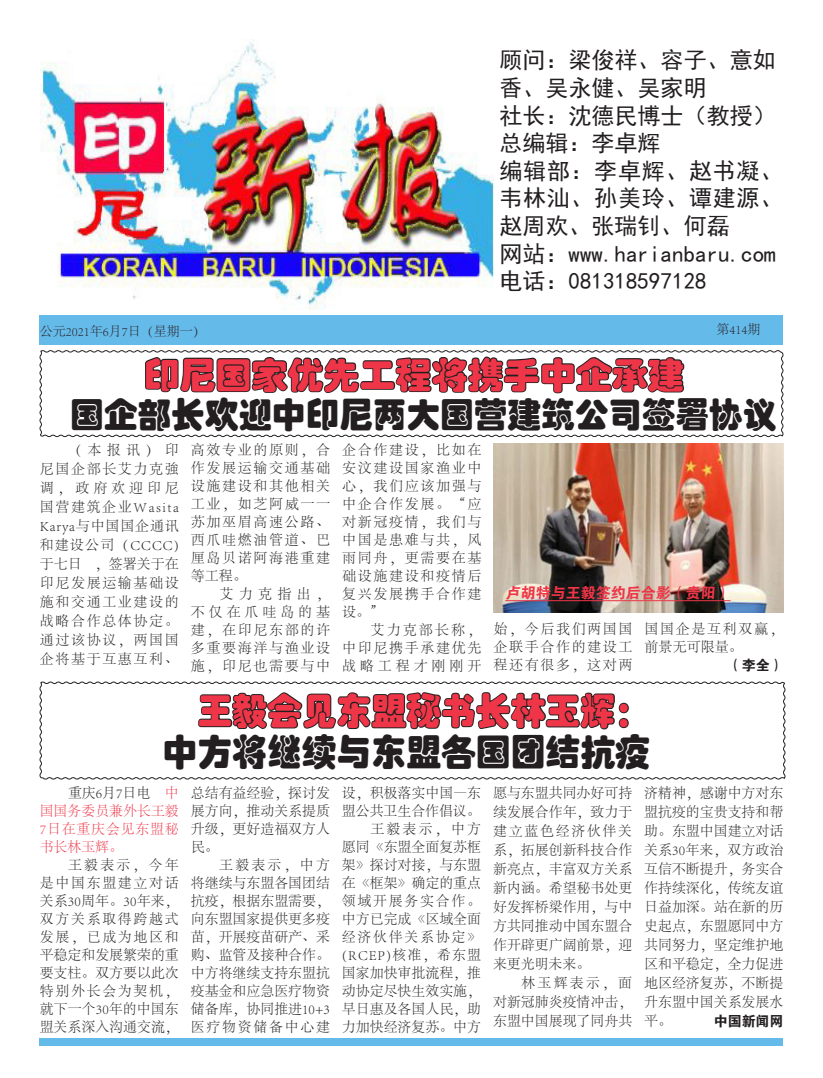
<style>
.page{position:relative;width:823px;height:1078px;background:#fff}
.page>*{position:absolute;margin:0;border:0;box-sizing:border-box;transform-origin:0 0}
.t1{font:37px "FZHPK GBK1 0";color:#231f20;scale:.94 1}
.t2{font:37px "FZHPK GBK1 0";color:#ee3648;scale:.94 1}
.t3{font:36px "FZHPK GBK1 0";color:#ee3648}
.t4{font:35px "FZHPK GBK1 0";color:#231f20;scale:.96 1}
.t5{font:23px/27.6px "Sim Hei";color:#231f20}
.t6{font:15px "FZDHTK GBK1 0";color:#ee3648}
.t7{font:300 14px/18px "Adobe Song Std";letter-spacing:.01em;color:#231f20;text-align:justify}
.t8{font:300 14px/18px "Adobe Song Std";letter-spacing:.005em;color:#ee3648;text-align:justify}
.t9{font:300 14px/18px "Adobe Song Std";letter-spacing:.115em;color:#231f20}
.t10{font:14px "FZDHTK GBK1 0";color:#231f20}
.t11{font:300 13px "Adobe Song Std";color:#2a2228}
.s1{color:#231f20}
</style>
<div class="page">
<div style="left:40px;top:315px;width:742px;height:30px;background:#64bae9"></div>
<div style="left:40px;top:1037px;width:742px;height:8px;background:#64bae9"></div>
<img style="left:40px;top:42px;width:453px;height:268px">
<svg style="left:39px;top:350px;width:744px;height:87px"></svg>
<img style="left:493px;top:444px;width:290px;height:168px">
<hr style="left:505px;top:600px;width:225px;height:1px;background:#ee3648">
<svg style="left:39px;top:681px;width:746px;height:98px"></svg>
<p class="t5" style="left:499px;top:46px;width:277px">顾问：梁俊祥、容子、意如香、吴永健、吴家明</p>
<p class="t5" style="left:499px;top:102px;width:277px">社长：沈德民博士（教授）</p>
<p class="t5" style="left:499px;top:129px;width:162px">总编辑：李卓辉</p>
<p class="t5" style="left:499px;top:157px;width:285px;text-align:justify">编辑部：李卓辉、赵书凝、韦林汕、孙美玲、谭建源、赵周欢、张瑞钊、何磊</p>
<p class="t5" style="left:499px;top:240px;width:277px">网站：www.harianbaru.com</p>
<p class="t5" style="left:499px;top:267px;width:208px">电话：081318597128</p>
<p class="t11" style="left:40px;top:324px;width:168px">公元2021年6月7日（星期一）</p>
<p class="t11" style="left:716px;top:322px;width:46px">第414期</p>
<p class="t3" style="left:143px;top:355px;width:541px">印尼国家优先工程将携手中企承建</p>
<p class="t4" style="left:70px;top:395px;width:736px">国企部长欢迎中印尼两大国营建筑公司签署协议</p>
<p class="t7" style="left:40px;top:441px;width:141px;line-height:19px;text-indent:28px">（本报讯）印尼国企部长艾力克強调，政府欢迎印尼国营建筑企业Wasita Karya与中国国企通讯和建设公司（CCCC)于七日 ，签署关于在印尼发展运输基础设施和交通工业建设的战略合作总体协定。通过该协议，两国国企将基于互惠互利、</p>
<p class="t7" style="left:191px;top:441px;width:141px">高效专业的原则，合作发展运输交通基础设施建设和其他相关工业，如芝阿威一一苏加巫眉高速公路、西爪哇燃油管道、巴厘岛贝诺阿海港重建等工程。</p>
<p class="t7" style="left:191px;top:585px;width:141px;text-indent:28px">艾力克指出，不仅在爪哇岛的基建，在印尼东部的许多重要海洋与渔业设施，印尼也需要与中</p>
<p class="t7" style="left:342px;top:441px;width:141px">企合作建设，比如在安汶建设国家渔业中心，我们应该加强与中企合作发展。“应对新冠疫情，我们与中国是患难与共，风雨同舟，更需要在基础设施建设和疫情后复兴发展携手合作建设。”</p>
<p class="t7" style="left:342px;top:621px;width:141px;text-indent:28px">艾力克部长称，中印尼携手承建优先战略工程才刚刚开</p>
<p class="t7" style="left:493px;top:620px;width:141px">始，今后我们两国国企联手合作的建设工程还有很多，这对两</p>
<p class="t9" style="left:644px;top:620px;width:141px">国国企是互利双赢，前景无可限量。</p>
<p class="t6" style="left:505px;top:584px;width:228px">卢胡特与王毅签约后合影（贵阳）</p>
<p class="t10" style="left:727px;top:657px;width:57px">（李全）</p>
<p class="t2" style="left:197px;top:690px;width:482px">王毅会见东盟秘书长林玉辉：</p>
<p class="t1" style="left:162px;top:731px;width:520px">中方将继续与东盟各国团结抗疫</p>
<p class="t8" style="left:40px;top:783px;width:140px;text-indent:28px"><span class="s1">重庆6月7日电</span> 中国国务委员兼外长王毅7日在重庆会见东盟秘书长林玉辉。</p>
<p class="t7" style="left:40px;top:855px;width:140px;text-indent:28px">王毅表示，今年是中国东盟建立对话关系30周年。30年来，双方关系取得跨越式发展，已成为地区和平稳定和发展繁荣的重要支柱。双方要以此次特别外长会为契机，就下一个30年的中国东盟关系深入沟通交流，</p>
<p class="t7" style="left:191px;top:783px;width:140px">总结有益经验，探讨发展方向，推动关系提质升级，更好造福双方人民。</p>
<p class="t7" style="left:191px;top:855px;width:140px;text-indent:28px">王毅表示，中方将继续与东盟各国团结抗疫，根据东盟需要，向东盟国家提供更多疫苗，开展疫苗研产、采购、监管及接种合作。中方将继续支持东盟抗疫基金和应急医疗物资储备库，协同推进10+3医疗物资储备中心建</p>
<p class="t7" style="left:342px;top:783px;width:140px">设，积极落实中国—东盟公共卫生合作倡议。</p>
<p class="t7" style="left:342px;top:819px;width:140px;text-indent:28px">王毅表示，中方愿同《东盟全面复苏框架》探讨对接，与东盟在《框架》确定的重点领域开展务实合作。中方已完成《区域全面经济伙伴关系协定》(RCEP)核准，希东盟国家加快审批流程，推动协定尽快生效实施，早日惠及各国人民，助力加快经济复苏。中方</p>
<p class="t7" style="left:493px;top:783px;width:140px;line-height:19px">愿与东盟共同办好可持续发展合作年，致力于建立蓝色经济伙伴关系，拓展创新科技合作新亮点，丰富双方关系新内涵。希望秘书处更好发挥桥梁作用，与中方共同推动中国东盟合作开辟更广阔前景，迎来更光明未来。</p>
<p class="t7" style="left:493px;top:973px;width:140px;line-height:19px;text-indent:28px">林玉辉表示，面对新冠肺炎疫情冲击，东盟中国展现了同舟共</p>
<p class="t7" style="left:643px;top:783px;width:140px;line-height:19px">济精神，感谢中方对东盟抗疫的宝贵支持和帮助。东盟中国建立对话关系30年来，双方政治互信不断提升，务实合作持续深化，传统友谊日益加深。站在新的历史起点，东盟愿同中方共同努力，坚定维护地区和平稳定，全力促进地区经济复苏，不断提升东盟中国关系发展水平。</p>
<p class="t10" style="left:713px;top:1012px;width:71px">中国新闻网</p>
</div>
